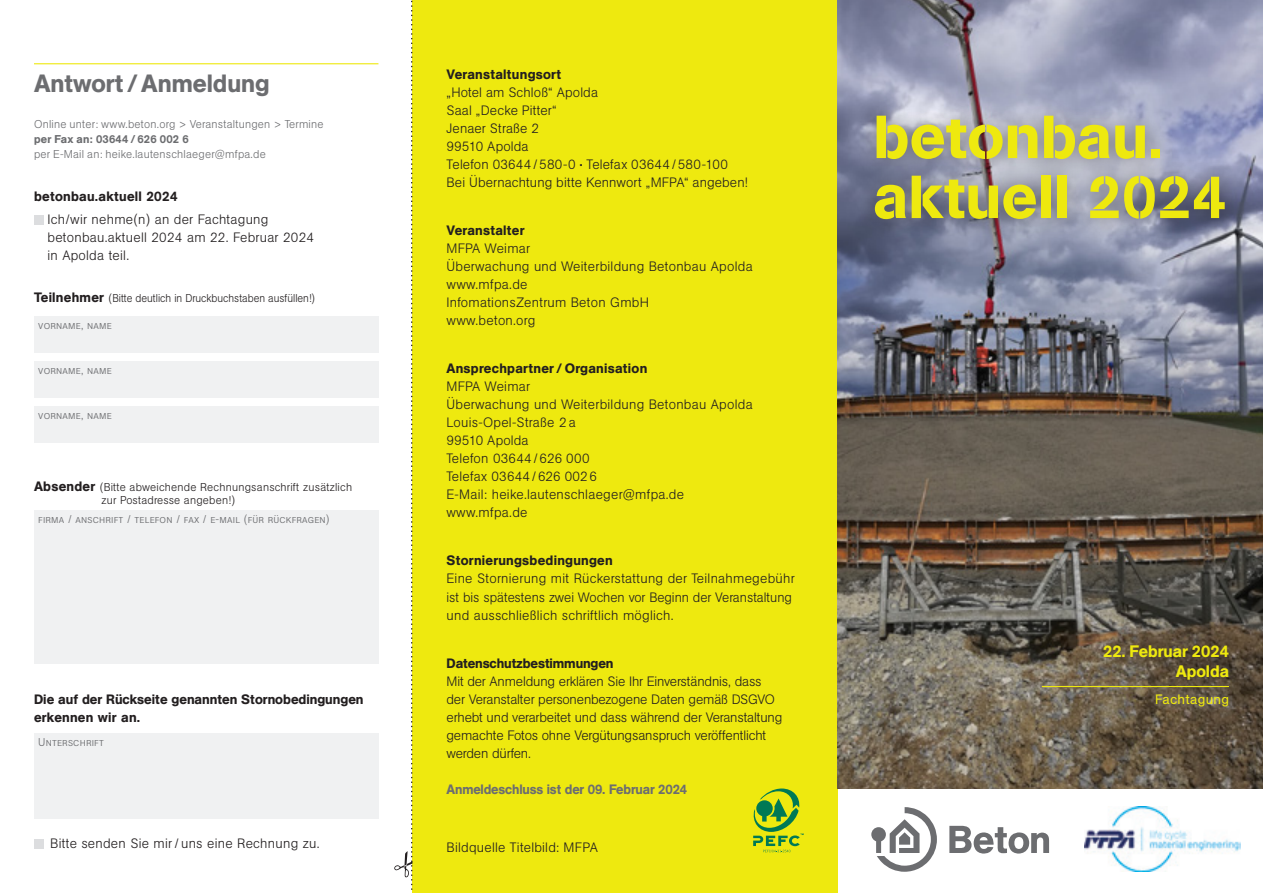
<style>
.page{position:relative;width:1263px;height:893px;background:#fff}
.page>*{position:absolute;margin:0;border:0;box-sizing:border-box;transform-origin:0 0}
.t1{font:60px/60px "AG Book Std Stencil";color:#eee90f}
.t2{font:500 24.75px "AG Book Pro";color:#6c6d70}
.t3{font:500 16.5px/19.8px "AG Book Pro";color:#eee90f;text-align:right}
.t4{font:300 13.5px/18px "AG Book Pro";letter-spacing:.015em;color:#231f20}
.t5{font:300 13.5px/18px "AG Book Pro";letter-spacing:-.01em;color:#231f20}
.t6{font:500 13.5px "AG Book Pro";letter-spacing:.02em;color:#231f20}
.t7{font:500 13.5px/18px "AG Book Pro";color:#231f20}
.t8{font:500 13.5px "AG Book Pro";letter-spacing:-.01em;color:#6c6d70}
.t9{font:500 13.5px "AG Book Pro";letter-spacing:-.01em;color:#231f20}
.t10{font:13.5px "AG Book Pro";letter-spacing:.02em;color:#eee90f}
.t11{font:300 11.25px "AG Book Pro";letter-spacing:.02em;color:#6c6d70}
.t12{font:300 11.25px/13.5px "AG Book Pro";letter-spacing:.02em;color:#231f20}
.t13{font:300 11.25px "AG Book Pro";color:#231f20}
.t14{font:500 11.25px "AG Book Pro";letter-spacing:.02em;color:#6c6d70}
.s1{font-weight:500;font-size:13.5px}
</style>
<div class="page">
<div style="left:412px;top:0;width:426px;height:893px;background:#eee90f"></div>
<img style="left:838px;top:0;width:425px;height:788px">
<div style="left:34px;top:215px;width:9px;height:9px;background:#dcdddf"></div>
<hr style="left:34px;top:63px;width:344px;height:1px;background:#eee90f">
<div style="left:34px;top:511px;width:344px;height:153px;background:#f0f1f2"></div>
<div style="left:34px;top:316px;width:344px;height:36px;background:#f0f1f2"></div>
<div style="left:34px;top:361px;width:344px;height:36px;background:#f0f1f2"></div>
<div style="left:34px;top:406px;width:344px;height:36px;background:#f0f1f2"></div>
<div style="left:856px;top:97px;width:387px;height:141px;background:#231f20;opacity:.58"></div>
<svg style="left:871px;top:807px;width:66px;height:65px"></svg>
<svg style="left:949px;top:826px;width:100px;height:27px"></svg>
<div style="left:34px;top:839px;width:9px;height:9px;background:#dcdddf"></div>
<div style="left:34px;top:733px;width:344px;height:85px;background:#f0f1f2"></div>
<svg style="left:394px;top:0;width:19px;height:890px"></svg>
<div style="left:1085px;top:626px;width:162px;height:71px;background:#231f20;opacity:.65"></div>
<div style="left:1033px;top:676px;width:205px;height:40px;background:#fff;opacity:.65"></div>
<hr style="left:1042px;top:686px;width:187px;height:1px;background:#eee90f">
<img style="left:1084px;top:807px;width:157px;height:65px">
<svg style="left:753px;top:788px;width:51px;height:64px"></svg>
<h2 class="t2" style="left:34px;top:67px;width:237px">Antwort /Anmeldung</h2>
<p class="t11" style="left:34px;top:117px;width:291px">Online unter: www.beton.org &gt; Veranstaltungen &gt; Termine</p>
<p class="t14" style="left:34px;top:132px;width:156px">per Fax an: 03644 / 626 002 6</p>
<p class="t11" style="left:34px;top:147px;width:233px">per E-Mail an: heike.lautenschlaeger@mfpa.de</p>
<p class="t6" style="left:34px;top:188px;width:145px">betonbau.aktuell 2024</p>
<p class="t4" style="left:47px;top:210px;width:268px">Ich/wir nehme(n) an der Fachtagung betonbau.aktuell 2024 am 22. Februar 2024 in Apolda teil.</p>
<p class="t13" style="left:34px;top:291px;width:283px"><span class="s1">Teilnehmer</span> (Bitte deutlich in Druckbuchstaben ausfüllen!)</p>
<p class="t11" style="left:38px;top:318px;width:75px">vorname, name</p>
<p class="t11" style="left:38px;top:363px;width:75px">vorname, name</p>
<p class="t11" style="left:38px;top:408px;width:75px">vorname, name</p>
<p class="t12" style="left:102px;top:480px;width:252px;text-indent:-68px"><span class="s1">Absender</span> (Bitte abweichende Rechnungsanschrift zusätzlich zur Postadresse angeben!)</p>
<p class="t11" style="left:38px;top:512px;width:293px">firma / anschrift / telefon / fax / e-mail (für rückfragen)</p>
<p class="t7" style="left:34px;top:690px;width:331px">Die auf der Rückseite genannten Stornobedingungen erkennen wir an.</p>
<p class="t11" style="left:38px;top:734px;width:67px">Unterschrift</p>
<p class="t4" style="left:50px;top:834px;width:271px">Bitte senden Sie mir/ uns eine Rechnung zu.</p>
<p class="t6" style="left:446px;top:66px;width:116px">Veranstaltungsort</p>
<p class="t4" style="left:446px;top:84px;width:303px">„Hotel am Schloß“ Apolda<br>Saal „Decke Pitter“<br>Jenaer Straße 2<br>99510 Apolda<br>Telefon 03644/580-0 • Telefax 03644/580-100<br>Bei Übernachtung bitte Kennwort „MFPA“ angeben!</p>
<p class="t6" style="left:446px;top:222px;width:80px">Veranstalter</p>
<p class="t4" style="left:446px;top:240px;width:308px">MFPA Weimar<br>Überwachung und Weiterbildung Betonbau Apolda www.mfpa.de<br>InfomationsZentrum Beton GmbH<br>www.beton.org</p>
<p class="t6" style="left:446px;top:360px;width:202px">Ansprechpartner / Organisation</p>
<p class="t4" style="left:446px;top:377px;width:308px">MFPA Weimar<br>Überwachung und Weiterbildung Betonbau Apolda<br>Louis-Opel-Straße 2 a<br>99510 Apolda<br>Telefon 03644/626 000<br>Telefax 03644/626 0026<br>E-Mail: heike.lautenschlaeger@mfpa.de www.mfpa.de</p>
<p class="t6" style="left:446px;top:552px;width:168px">Stornierungsbedingungen</p>
<p class="t4" style="left:446px;top:569px;width:350px">Eine Stornierung mit Rückerstattung der Teilnahmegebühr ist bis spätestens zwei Wochen vor Beginn der Veranstaltung und ausschließlich schriftlich möglich.</p>
<p class="t9" style="left:446px;top:654px;width:168px">Datenschutzbestimmungen</p>
<p class="t5" style="left:446px;top:672px;width:337px">Mit der Anmeldung erklären Sie Ihr Einverständnis, dass der Veranstalter personenbezogene Daten gemäß DSGVO erhebt und verarbeitet und dass während der Veranstaltung gemachte Fotos ohne Vergütungsanspruch veröffentlicht werden dürfen.</p>
<p class="t8" style="left:446px;top:780px;width:242px">Anmeldeschluss ist der 09. Februar 2024</p>
<p class="t4" style="left:446px;top:838px;width:153px">Bildquelle Titelbild: MFPA</p>
<h1 class="t1" style="left:873px;top:108px;width:355px">betonbau. aktuell 2024</h1>
<p class="t3" style="left:1103px;top:641px;width:127px">22. Februar 2024<br>Apolda</p>
<p class="t10" style="left:1155px;top:691px;width:75px">Fachtagung</p>
</div>
